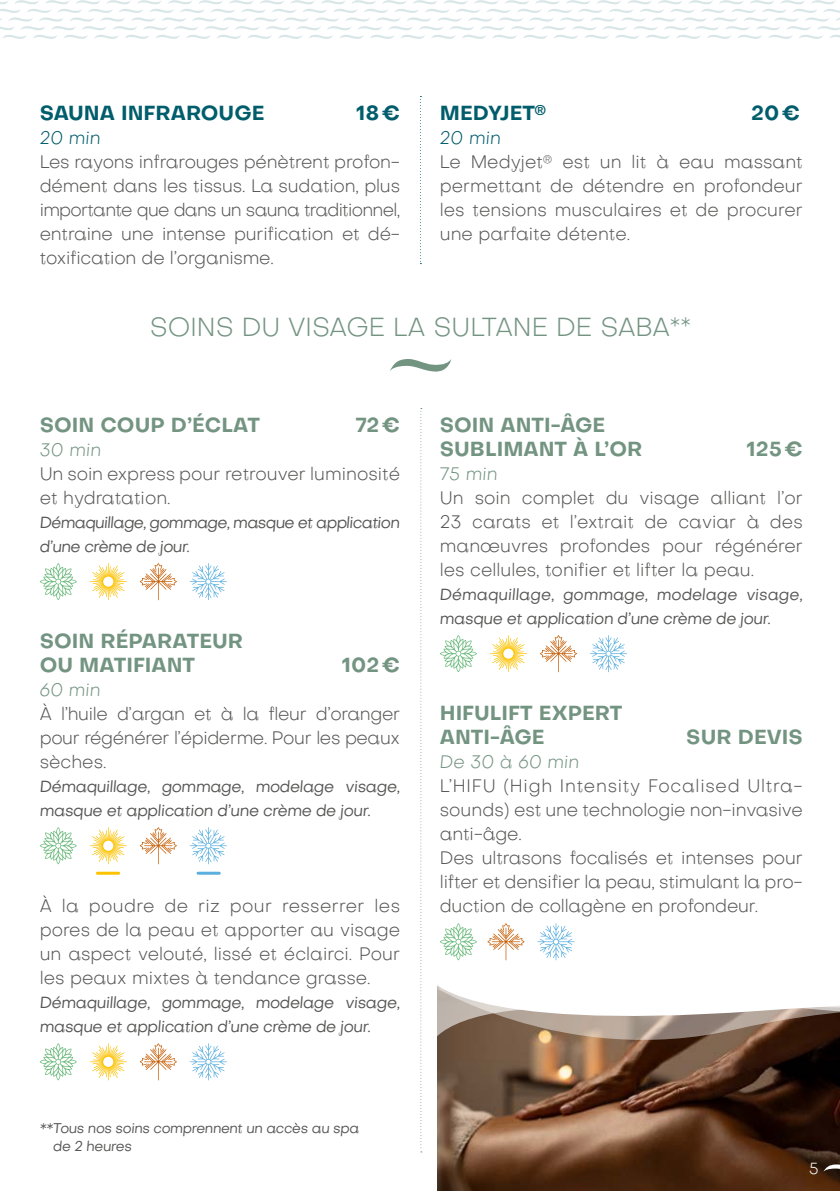
<style>
.page{position:relative;width:840px;height:1191px;background:#fff}
.page>*{position:absolute;margin:0;border:0;box-sizing:border-box;transform-origin:0 0}
.t1{font:300 26px "Subjectivity";color:#749482}
.t2{font:700 20px/24px "Subjectivity";color:#749482}
.t3{font:700 20px "Subjectivity";color:#005d6b}
.t4{font:300 18px/24px "Subjectivity";color:#565655;text-align:justify}
.t5{font:italic 300 18px "Subjectivity";color:#749482}
.t6{font:italic 300 18px "Subjectivity";color:#005d6b}
.t7{font:italic 16px/24px "Subjectivity";letter-spacing:-.03em;color:#565655}
.t8{font:italic 16px/24px "Subjectivity";letter-spacing:-.01em;color:#565655}
.t9{font:italic 16px/24px "Subjectivity";letter-spacing:-.05em;color:#565655}
.t10{font:300 16px "Subjectivity";color:#fff}
.t11{font:italic 14px/18px "Subjectivity";letter-spacing:-.03em;color:#565655}
.s1{font-style:italic;color:#005d6b}
</style>
<div class="page">
<svg style="left:0;top:0;width:839px;height:39px"></svg>
<svg style="left:420px;top:96px;width:1px;height:168px"></svg>
<svg style="left:390px;top:359px;width:61px;height:13px"></svg>
<hr style="left:97px;top:871px;width:22px;height:3px;background:#fdc201">
<hr style="left:198px;top:871px;width:21px;height:3px;background:#5cafde">
<svg style="left:140px;top:563px;width:37px;height:37px"></svg>
<svg style="left:190px;top:563px;width:37px;height:37px"></svg>
<svg style="left:40px;top:563px;width:37px;height:37px"></svg>
<svg style="left:90px;top:563px;width:37px;height:37px"></svg>
<svg style="left:140px;top:827px;width:37px;height:37px"></svg>
<svg style="left:190px;top:827px;width:37px;height:37px"></svg>
<svg style="left:40px;top:827px;width:37px;height:37px"></svg>
<svg style="left:90px;top:827px;width:37px;height:37px"></svg>
<svg style="left:140px;top:1043px;width:37px;height:37px"></svg>
<svg style="left:190px;top:1043px;width:37px;height:37px"></svg>
<svg style="left:40px;top:1043px;width:37px;height:37px"></svg>
<svg style="left:90px;top:1043px;width:37px;height:37px"></svg>
<img style="left:437px;top:1152px;width:402px;height:39px">
<svg style="left:822px;top:1164px;width:17px;height:8px"></svg>
<svg style="left:420px;top:408px;width:419px;height:744px"></svg>
<p class="t3" style="left:356px;top:101px;width:46px">18 €</p>
<p class="t3" style="left:439px;top:101px;width:108px">MEDYJET<sup>®</sup></p>
<p class="t4" style="left:439px;top:126px;width:364px;text-align:left"><span class="s1">20 min<br></span>Le Medyjet<sup>®</sup> est un lit à eau massant permettant de détendre en profondeur les tensions musculaires et de procurer une parfaite détente.</p>
<p class="t3" style="left:40px;top:101px;width:226px">SAUNA INFRAROUGE</p>
<p class="t3" style="left:750px;top:101px;width:50px">20 €</p>
<p class="t6" style="left:40px;top:131px;width:63px">20 min</p>
<p class="t4" style="left:40px;top:150px;width:362px">Les rayons infrarouges pénètrent profon&shy;dément dans les tissus. La sudation, plus importante que dans un sauna traditionnel, entraine une intense purification et dé&shy;toxification de l’organisme.</p>
<h1 class="t1" style="left:150px;top:312px;width:542px">SOINS DU VISAGE LA SULTANE DE SABA<sup>**</sup></h1>
<p class="t2" style="left:40px;top:413px;width:222px">SOIN COUP D’ÉCLAT</p>
<p class="t5" style="left:40px;top:443px;width:63px">30 min</p>
<p class="t4" style="left:40px;top:462px;width:362px">Un soin express pour retrouver luminosité et hydratation.</p>
<p class="t9" style="left:40px;top:512px;width:361px">Démaquillage, gommage, masque et application d’une crème de jour.</p>
<p class="t2" style="left:355px;top:413px;width:46px">72 €</p>
<p class="t2" style="left:40px;top:629px;width:205px">SOIN RÉPARATEUR<br>OU MATIFIANT</p>
<p class="t5" style="left:40px;top:683px;width:63px">60 min</p>
<p class="t4" style="left:40px;top:702px;width:362px">À l’huile d’argan et à la fleur d’oranger pour régénérer l’épiderme. Pour les peaux sèches.</p>
<p class="t7" style="left:40px;top:776px;width:361px">Démaquillage, gommage, modelage visage, masque et application d’une crème de jour.</p>
<p class="t2" style="left:341px;top:653px;width:60px">102 €</p>
<p class="t4" style="left:40px;top:894px;width:361px">À la poudre de riz pour resserrer les pores de la peau et apporter au visage un aspect velouté, lissé et éclairci. Pour les peaux mixtes à tendance grasse.</p>
<p class="t7" style="left:40px;top:992px;width:361px">Démaquillage, gommage, modelage visage, masque et application d’une crème de jour.</p>
<p class="t11" style="left:53px;top:1120px;width:307px;text-indent:-13px">** Tous nos soins comprennent un accès au spa de 2 heures</p>
<p class="t2" style="left:439px;top:413px;width:204px">SOIN ANTI-ÂGE<br>SUBLIMANT À L’OR</p>
<p class="t5" style="left:439px;top:467px;width:59px">75 min</p>
<p class="t4" style="left:439px;top:486px;width:364px">Un soin complet du visage alliant l’or 23 carats et l’extrait de caviar à des manœuvres profondes pour régénérer les cellules, tonifier et lifter la peau.</p>
<p class="t8" style="left:439px;top:584px;width:364px">Démaquillage, gommage, modelage visage, masque et application d’une crème de jour.</p>
<p class="t2" style="left:746px;top:437px;width:58px">125 €</p>
<p class="t2" style="left:439px;top:701px;width:184px">HIFULIFT EXPERT<br>ANTI-ÂGE</p>
<p class="t5" style="left:439px;top:755px;width:141px">De 30 à 60 min</p>
<p class="t4" style="left:439px;top:774px;width:364px;text-align:left">L’HIFU (High Intensity Focalised Ultra&shy;sounds) est une technologie non-invasive anti-âge.<br>Des ultrasons focalisés et intenses pour lifter et densifier la peau, stimulant la pro&shy;duction de collagène en profondeur.</p>
<p class="t2" style="left:686px;top:725px;width:118px">SUR DEVIS</p>
<p class="t10" style="left:808px;top:1159px;width:12px">5</p>
</div>
